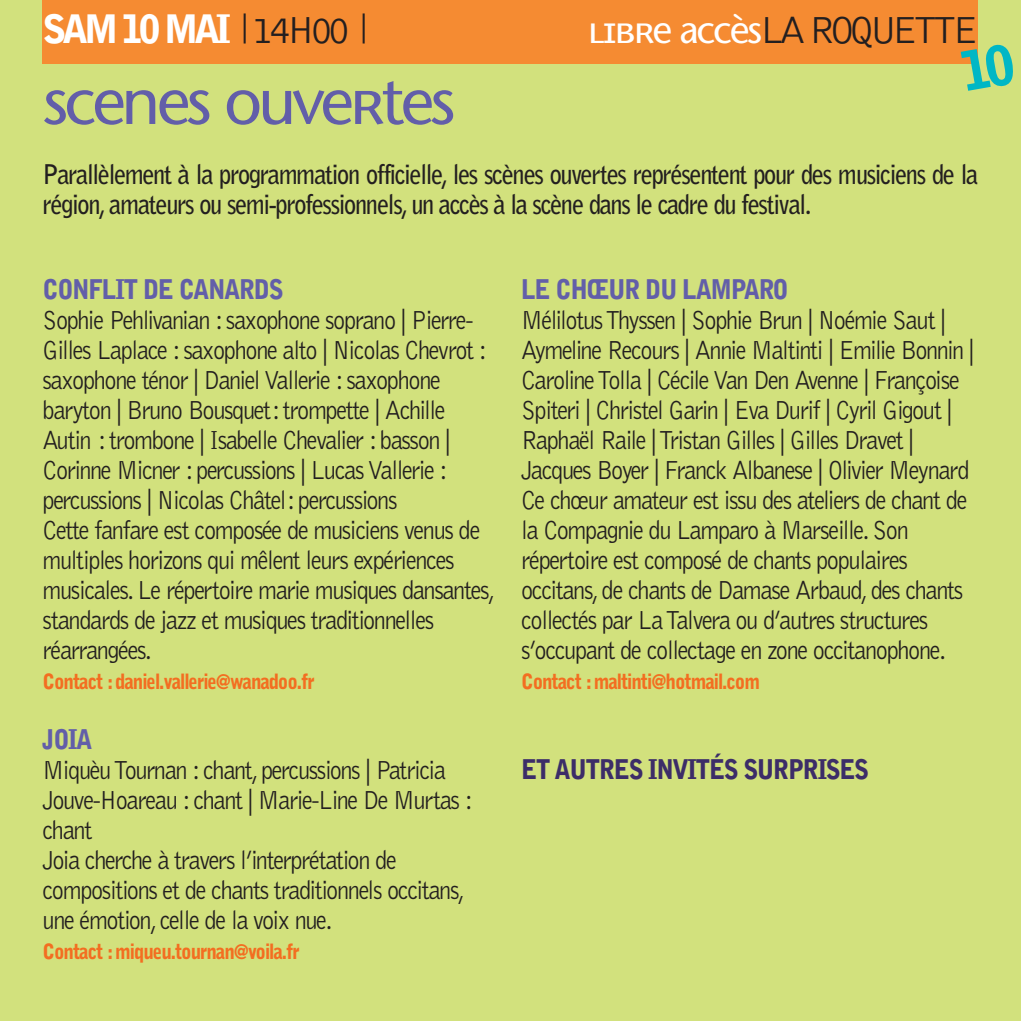
<style>
.page{position:relative;width:1021px;height:1021px;background:#fff}
.page>*{position:absolute;margin:0;border:0;box-sizing:border-box;transform-origin:0 0}
.t1{font:66px "Migraine Sans";letter-spacing:-.055em;color:#625ea9}
.t2{font:39px "Migraine Sans";letter-spacing:-.055em;color:#fff}
.t3{font:900 39px "Bell Gothic";letter-spacing:-.11em;color:#fff}
.t4{font:300 27px/30px "Bell Gothic";letter-spacing:-.055em;color:#231f20;scale:.9 1}
.t5{font:700 27px/30px "Bell Gothic";letter-spacing:-.055em;color:#231f20;scale:.9 1}
.t6{font:900 27px "Bell Gothic";letter-spacing:-.055em;color:#625ea9;scale:.9 1}
.t7{font:900 27px "Bell Gothic";letter-spacing:-.055em;color:#3c2d68;scale:.9 1}
.t8{font:900 21px "Bell Gothic";letter-spacing:-.055em;color:#f36e21;scale:.9 1}
.s1{font-weight:300;color:#231f20}
.s2{font-family:"Bell Gothic";font-weight:300;color:#231f20}
</style>
<div class="page">
<div style="left:0;top:0;width:1020px;height:1020px;background:#d2e17d"></div>
<svg style="left:960px;top:43px;width:55px;height:48px;background:#d7d472"></svg>
<h2 class="t3" style="left:43px;top:15px;width:326px">SAM 10 MAI <sup>|</sup> <span class="s1">14H00</span> <sup>|</sup></h2>
<h2 class="t2" style="left:588px;top:7px;width:392px">libre accès<span class="s2">LA ROQUETTE</span></h2>
<h1 class="t1" style="left:43px;top:63px;width:414px">SCENES OUVERTES</h1>
<p class="t5" style="left:43px;top:161px;width:1041px">Parallèlement à la programmation officielle, les scènes ouvertes représentent pour des musiciens de la région, amateurs ou semi-professionnels, un accès à la scène dans le cadre du festival.</p>
<p class="t6" style="left:43px;top:279px;width:269px">CONFLIT DE CANARDS</p>
<p class="t4" style="left:43px;top:307px;width:504px">Sophie Pehlivanian : saxophone soprano | Pierre-Gilles Laplace : saxophone alto | Nicolas Chevrot : saxophone ténor | Daniel Vallerie : saxophone baryton | Bruno Bousquet: trompette | Achille Autin : trombone | Isabelle Chevalier : basson | Corinne Micner : percussions | Lucas Vallerie : percussions | Nicolas Châtel: percussions<br>Cette fanfare est composée de musiciens venus de multiples horizons qui mêlent leurs expériences musicales. Le répertoire marie musiques dansantes, standards de jazz et musiques traditionnelles réarrangées.</p>
<p class="t8" style="left:43px;top:673px;width:304px">Contact : daniel.vallerie@wanadoo.fr</p>
<p class="t6" style="left:43px;top:729px;width:57px">JOIA</p>
<p class="t4" style="left:43px;top:757px;width:479px">Miquèu Tournan : chant, percussions | Patricia Jouve-Hoareau : chant | Marie-Line De Murtas : chant<br>Joia cherche à travers l’interprétation de compositions et de chants traditionnels occitans, une émotion, celle de la voix nue.</p>
<p class="t8" style="left:43px;top:943px;width:287px">Contact : miqueu.tournan@voila.fr</p>
<p class="t6" style="left:521px;top:279px;width:299px">LE CHŒUR DU LAMPARO</p>
<p class="t4" style="left:521px;top:307px;width:505px">Mélilotus Thyssen | Sophie Brun | Noémie Saut | Aymeline Recours | Annie Maltinti | Emilie Bonnin | Caroline Tolla | Cécile Van Den Avenne | Françoise Spiteri | Christel Garin | Eva Durif | Cyril Gigout | Raphaël Raile | Tristan Gilles | Gilles Dravet | Jacques Boyer | Franck Albanese | Olivier Meynard Ce chœur amateur est issu des ateliers de chant de la Compagnie du Lamparo à Marseille. Son répertoire est composé de chants populaires occitans, de chants de Damase Arbaud, des chants collectés par La Talvera ou d’autres structures s’occupant de collectage en zone occitanophone.</p>
<p class="t8" style="left:521px;top:673px;width:267px">Contact : maltinti@hotmail.com</p>
<p class="t7" style="left:521px;top:759px;width:388px">ET AUTRES INVITÉS SURPRISES</p>
</div>
